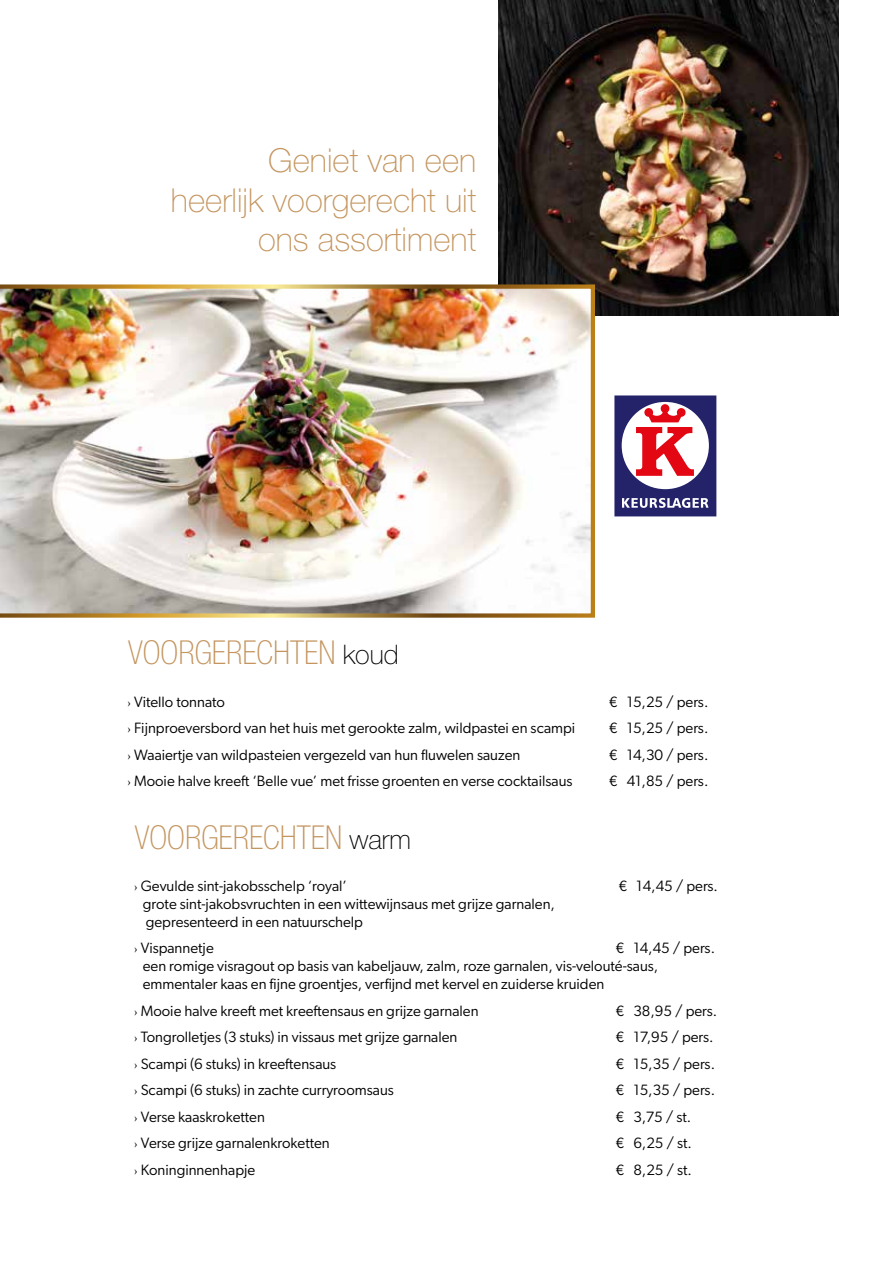
<style>
.page{position:relative;width:893px;height:1263px;background:#fff}
.page>*{position:absolute;margin:0;border:0;box-sizing:border-box;transform-origin:0 0}
.t1{font:100 33px/39.6px "Helvetica Neue LT Std";color:#c4955f;text-align:right}
.t2{font:100 condensed 33px "Helvetica Neue LT Std";color:#c4955f}
.t3{font:15px/18px "Gibson";color:#000}
.s1{font-stretch:normal;font-size:27px;color:#000}
.s2{font-family:"Adobe Garamond Pro"}
</style>
<div class="page">
<img style="left:498px;top:0;width:341px;height:315px">
<img style="left:0;top:284px;width:595px;height:334px">
<svg style="left:614px;top:395px;width:102px;height:121px"></svg>
<h1 class="t1" style="left:171px;top:141px;width:307px">Geniet van een heerlijk voorgerecht uit ons assortiment</h1>
<h1 class="t2" style="left:128px;top:634px;width:272px">VOORGERECHTEN <span class="s1">koud</span></h1>
<p class="t3" style="left:128px;top:692px;width:99px"><span class="s2">›</span> Vitello tonnato</p>
<p class="t3" style="left:609px;top:692px;width:101px">€ 15,25 / pers.</p>
<p class="t3" style="left:128px;top:719px;width:449px"><span class="s2">›</span> Fijnproeversbord van het huis met gerookte zalm, wildpastei en scampi</p>
<p class="t3" style="left:609px;top:719px;width:101px">€ 15,25 / pers.</p>
<p class="t3" style="left:128px;top:745px;width:394px"><span class="s2">›</span> Waaiertje van wildpasteien vergezeld van hun fluwelen sauzen</p>
<p class="t3" style="left:609px;top:745px;width:101px">€ 14,30 / pers.</p>
<p class="t3" style="left:128px;top:772px;width:446px"><span class="s2">›</span> Mooie halve kreeft ‘Belle vue’ met frisse groenten en verse cocktailsaus</p>
<p class="t3" style="left:609px;top:772px;width:101px">€ 41,85 / pers.</p>
<h1 class="t2" style="left:135px;top:818px;width:277px">VOORGERECHTEN <span class="s1">warm</span></h1>
<p class="t3" style="left:134px;top:876px;width:214px"><span class="s2">›</span> Gevulde sint-jakobsschelp ‘royal’</p>
<p class="t3" style="left:619px;top:876px;width:101px">€ 14,45 / pers.</p>
<p class="t3" style="left:143px;top:894px;width:414px">grote sint-jakobsvruchten in een wittewijnsaus met grijze garnalen, gepresenteerd in een natuurschelp</p>
<p class="t3" style="left:134px;top:939px;width:81px"><span class="s2">›</span> Vispannetje</p>
<p class="t3" style="left:143px;top:939px;width:574px;text-indent:473px">€ 14,45 / pers. een romige visragout op basis van kabeljauw, zalm, roze garnalen, vis-velouté-saus, emmentaler kaas en fijne groentjes, verfijnd met kervel en zuiderse kruiden</p>
<p class="t3" style="left:134px;top:1001px;width:346px"><span class="s2">›</span> Mooie halve kreeft met kreeftensaus en grijze garnalen</p>
<p class="t3" style="left:616px;top:1001px;width:103px">€ 38,95 / pers.</p>
<p class="t3" style="left:134px;top:1028px;width:325px"><span class="s2">›</span> Tongrolletjes (3 stuks) in vissaus met grijze garnalen</p>
<p class="t3" style="left:616px;top:1028px;width:99px">€ 17,95 / pers.</p>
<p class="t3" style="left:134px;top:1054px;width:204px"><span class="s2">›</span> Scampi (6 stuks) in kreeftensaus</p>
<p class="t3" style="left:616px;top:1054px;width:101px">€ 15,35 / pers.</p>
<p class="t3" style="left:134px;top:1081px;width:261px"><span class="s2">›</span> Scampi (6 stuks) in zachte curryroomsaus</p>
<p class="t3" style="left:616px;top:1081px;width:101px">€ 15,35 / pers.</p>
<p class="t3" style="left:134px;top:1107px;width:132px"><span class="s2">›</span> Verse kaaskroketten</p>
<p class="t3" style="left:616px;top:1107px;width:77px">€ 3,75 / st.</p>
<p class="t3" style="left:134px;top:1134px;width:197px"><span class="s2">›</span> Verse grijze garnalenkroketten</p>
<p class="t3" style="left:616px;top:1134px;width:78px">€ 6,25 / st.</p>
<p class="t3" style="left:134px;top:1160px;width:123px"><span class="s2">›</span> Koninginnenhapje</p>
<p class="t3" style="left:616px;top:1160px;width:78px">€ 8,25 / st.</p>
</div>
